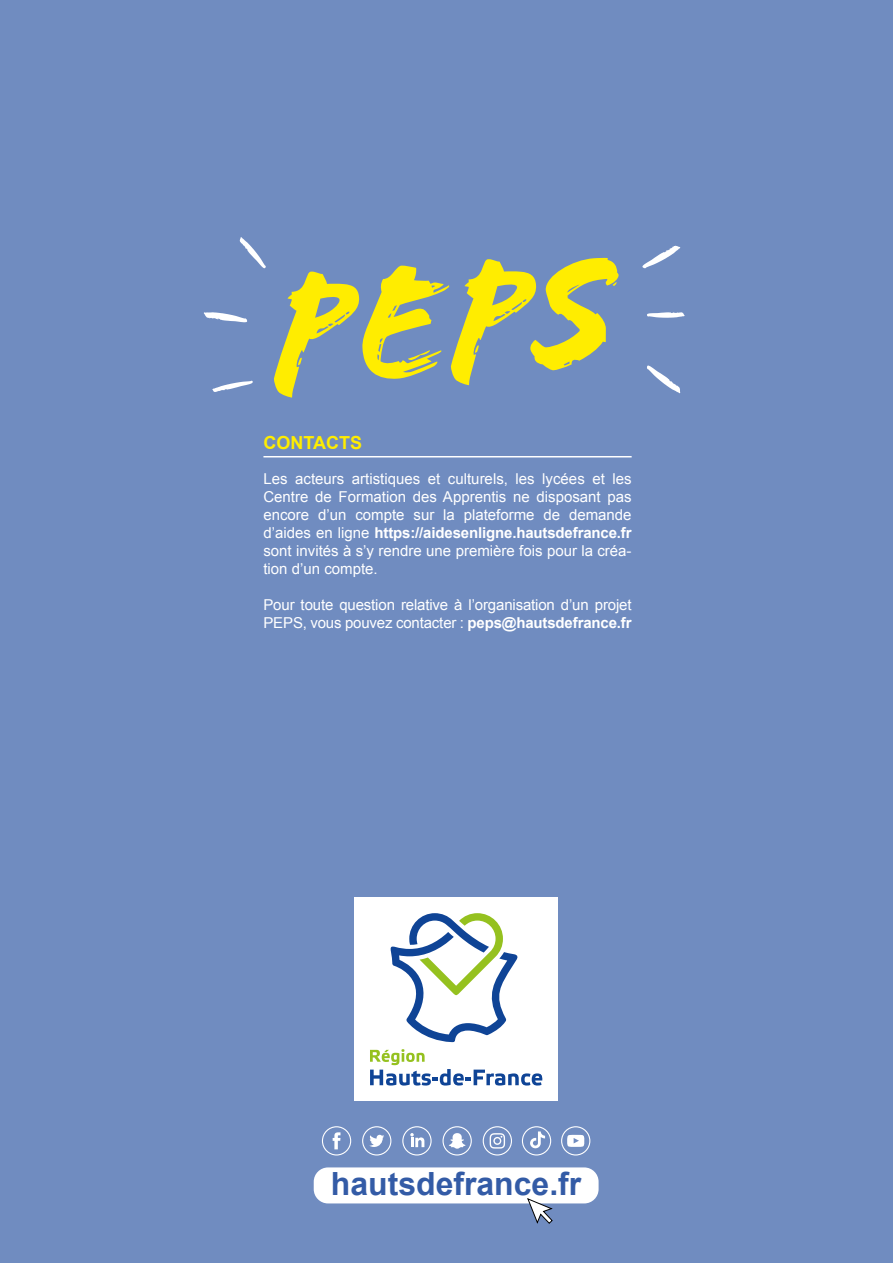
<style>
.page{position:relative;width:893px;height:1263px;background:#708cc0}
.page>*{position:absolute;margin:0;border:0;box-sizing:border-box;transform-origin:0 0}
.t1{font:700 31.95px "Arial";color:#335ba6}
.t2{font:700 18px "Arial";color:#ffed00}
.t3{font:15px/18px "Arial";letter-spacing:-.01em;color:#fff;text-align:justify}
.s1{font-weight:700}
</style>
<div class="page">
<div style="left:354px;top:897px;width:204px;height:204px;background:#fff"></div>
<svg style="left:390px;top:913px;width:128px;height:129px"></svg>
<svg style="left:370px;top:1049px;width:173px;height:36px"></svg>
<svg style="left:212px;top:381px;width:41px;height:11px"></svg>
<svg style="left:240px;top:237px;width:26px;height:31px"></svg>
<svg style="left:204px;top:312px;width:43px;height:10px"></svg>
<svg style="left:647px;top:365px;width:33px;height:28px"></svg>
<svg style="left:647px;top:312px;width:38px;height:6px"></svg>
<svg style="left:642px;top:246px;width:38px;height:22px"></svg>
<svg style="left:274px;top:258px;width:345px;height:140px"></svg>
<svg style="left:362px;top:1126px;width:29px;height:29px"></svg>
<svg style="left:402px;top:1126px;width:30px;height:29px"></svg>
<svg style="left:322px;top:1126px;width:29px;height:29px"></svg>
<svg style="left:483px;top:1126px;width:29px;height:29px"></svg>
<svg style="left:442px;top:1126px;width:30px;height:29px"></svg>
<svg style="left:522px;top:1126px;width:29px;height:29px"></svg>
<svg style="left:561px;top:1126px;width:29px;height:29px"></svg>
<div style="left:314px;top:1167px;width:285px;height:36px;background:#fff;border-radius:14px"></div>
<svg style="left:527px;top:1198px;width:27px;height:26px"></svg>
<hr style="left:263px;top:456px;width:369px;height:1px;background:#fff">
<p class="t2" style="left:263px;top:431px;width:100px">CONTACTS</p>
<p class="t3" style="left:263px;top:470px;width:370px">Les acteurs artistiques et culturels, les lycées et les Centre de Formation des Apprentis ne disposant pas encore d’un compte sur la plateforme de demande d’aides en ligne <span class="s1">https://aidesenligne.hautsdefrance.fr </span>sont invités à s’y rendre une première fois pour la créa&shy;tion d’un compte.</p>
<p class="t3" style="left:263px;top:596px;width:370px">Pour toute question relative à l’organisation d’un projet<br>PEPS, vous pouvez contacter : <span class="s1">peps@hautsdefrance.fr</span></p>
<h1 class="t1" style="left:331px;top:1163px;width:252px">hautsdefrance.fr</h1>
</div>
